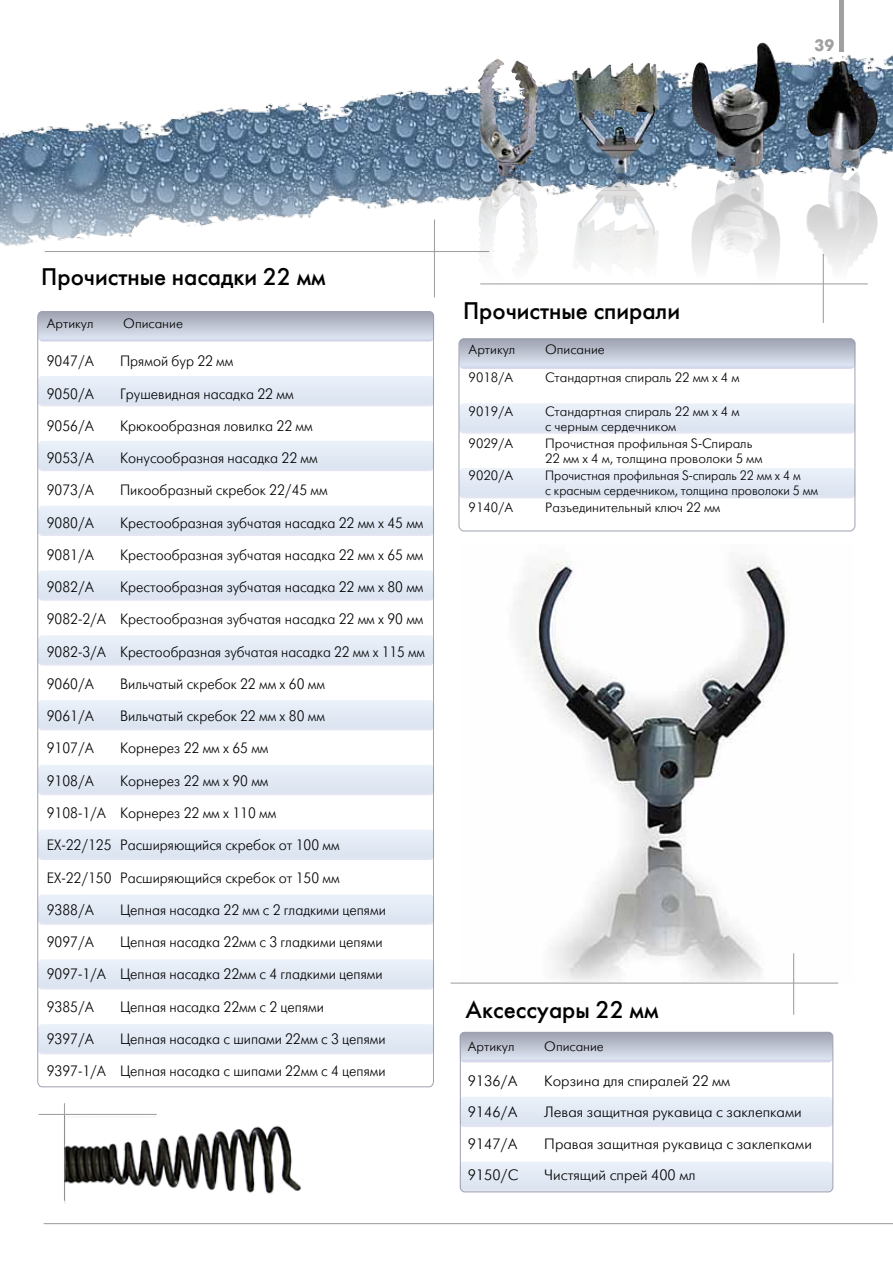
<style>
.page{position:relative;width:893px;height:1263px;background:#fff}
.page>*{position:absolute;margin:0;border:0;box-sizing:border-box;transform-origin:0 0}
.t1{font:24px "Futura Futuris C";color:#000}
.t2{font:700 16.5px "Futura Futuris C";color:#a0a0a0}
.t3{font:15px/32.2px "Futura Futuris Light C";color:#000;scale:.95 1}
.t4{font:15px "Futura Futuris Light C";color:#000}
.t5{font:13.5px/15px "Futura Futuris Light C";color:#000}
.t6{font:13.5px/15px "Futura Futuris Light C";color:#000;scale:.94 1}
</style>
<div class="page">
<hr style="left:451px;top:982px;width:387px;height:2px;background:#a0a0a0">
<hr style="left:793px;top:953px;width:1px;height:62px;background:#a0a0a0">
<div style="left:462px;top:1097px;width:369px;height:30px;background:#e2eaf5"></div>
<svg style="left:460px;top:1032px;width:372px;height:30px;background:#c1c6d4"></svg>
<div style="left:461px;top:1162px;width:371px;height:30px;background:#e3eaf5"></div>
<div style="left:461px;top:403px;width:392px;height:31px;background:#e3eaf5"></div>
<svg style="left:461px;top:340px;width:392px;height:29px;background:#c1c6d4"></svg>
<div style="left:461px;top:468px;width:392px;height:30px;background:#e3eaf5"></div>
<hr style="left:45px;top:251px;width:444px;height:1px;background:#a0a0a0">
<hr style="left:434px;top:220px;width:1px;height:77px;background:#a0a0a0">
<hr style="left:480px;top:283px;width:388px;height:1px;background:#a0a0a0">
<hr style="left:823px;top:254px;width:1px;height:69px;background:#a0a0a0">
<hr style="left:64px;top:1103px;width:1px;height:98px;background:#a0a0a0">
<hr style="left:39px;top:1114px;width:118px;height:1px;background:#a0a0a0">
<hr style="left:44px;top:1223px;width:849px;height:1px;background:#a0a0a0">
<svg style="left:37px;top:311px;width:397px;height:776px"></svg>
<div style="left:459px;top:338px;width:396px;height:193px;border:1px solid #9da1b1;border-radius:4px"></div>
<div style="left:460px;top:1032px;width:373px;height:160px;border:1px solid #9da1b1;border-radius:4px"></div>
<img style="left:0;top:54px;width:893px;height:192px">
<img style="left:478px;top:43px;width:399px;height:124px">
<img style="left:478px;top:167px;width:399px;height:115px">
<img style="left:515px;top:561px;width:280px;height:420px">
<img style="left:65px;top:1117px;width:236px;height:84px">
<hr style="left:840px;top:0;width:4px;height:51px;background:#a0a0a0">
<p class="t2" style="left:815px;top:36px;width:21px">39</p>
<h1 class="t1" style="left:41px;top:262px;width:286px">Прочистные насадки 22 мм</h1>
<p class="t5" style="left:47px;top:317px;width:48px">Артикул</p>
<p class="t5" style="left:123px;top:317px;width:61px">Описание</p>
<p class="t3" style="left:120px;top:346px;width:322px">Прямой бур 22 мм<br>Грушевидная насадка 22 мм<br>Крюкообразная ловилка 22 мм<br>Конусообразная насадка 22 мм<br>Пикообразный скребок 22/45 мм Крестообразная зубчатая насадка 22 мм х 45 мм Крестообразная зубчатая насадка 22 мм х 65 мм Крестообразная зубчатая насадка 22 мм х 80 мм Крестообразная зубчатая насадка 22 мм х 90 мм Крестообразная зубчатая насадка 22 мм х 115 мм Вильчатый скребок 22 мм х 60 мм<br>Вильчатый скребок 22 мм х 80 мм<br>Корнерез 22 мм х 65 мм<br>Корнерез 22 мм х 90 мм<br>Корнерез 22 мм х 110 мм<br>Расширяющийся скребок от 100 мм Расширяющийся скребок от 150 мм<br>Цепная насадка 22 мм с 2 гладкими цепями Цепная насадка 22мм с 3 гладкими цепями Цепная насадка 22мм с 4 гладкими цепями Цепная насадка 22мм с 2 цепями<br>Цепная насадка с шипами 22мм с 3 цепями Цепная насадка с шипами 22мм с 4 цепями</p>
<p class="t3" style="left:47px;top:346px;width:70px">9047/A<br>9050/A<br>9056/A<br>9053/A<br>9073/A<br>9080/A<br>9081/A<br>9082/A<br>9082-2/A<br>9082-3/A<br>9060/A<br>9061/A<br>9107/A<br>9108/A<br>9108-1/A<br>EX-22/125<br>EX-22/150<br>9388/A<br>9097/A<br>9097-1/A<br>9385/A<br>9397/A<br>9397-1/A</p>
<h1 class="t1" style="left:463px;top:296px;width:219px">Прочистные спирали</h1>
<p class="t5" style="left:469px;top:342px;width:48px">Артикул</p>
<p class="t5" style="left:545px;top:342px;width:61px">Описание</p>
<p class="t5" style="left:469px;top:370px;width:46px">9018/A</p>
<p class="t5" style="left:545px;top:370px;width:196px">Стандартная спираль 22 мм х 4 м</p>
<p class="t5" style="left:469px;top:404px;width:46px">9019/A</p>
<p class="t5" style="left:545px;top:404px;width:196px">Стандартная спираль 22 мм х 4 м с черным сердечником</p>
<p class="t5" style="left:469px;top:436px;width:46px">9029/A</p>
<p class="t5" style="left:545px;top:436px;width:219px">Прочистная профильная S-Спираль<br>22 мм х 4 м, толщина проволоки 5 мм</p>
<p class="t5" style="left:469px;top:468px;width:46px">9020/A</p>
<p class="t6" style="left:545px;top:468px;width:292px">Прочистная профильная S-спираль 22 мм х 4 м<br>с красным сердечником, толщина проволоки 5 мм</p>
<p class="t5" style="left:469px;top:500px;width:46px">9140/A</p>
<p class="t5" style="left:545px;top:500px;width:177px">Разъединительный ключ 22 мм</p>
<h1 class="t1" style="left:466px;top:995px;width:195px">Аксессуары 22 мм</h1>
<p class="t5" style="left:468px;top:1040px;width:48px">Артикул</p>
<p class="t5" style="left:544px;top:1040px;width:61px">Описание</p>
<p class="t4" style="left:468px;top:1073px;width:51px">9136/А</p>
<p class="t4" style="left:544px;top:1073px;width:187px">Корзина для спиралей 22 мм</p>
<p class="t4" style="left:468px;top:1104px;width:69px">9146/А Л</p>
<p class="t4" style="left:554px;top:1104px;width:249px">евая защитная рукавица с заклепками</p>
<p class="t4" style="left:468px;top:1136px;width:51px">9147/A</p>
<p class="t4" style="left:544px;top:1136px;width:269px">Правая защитная рукавица с заклепками</p>
<p class="t4" style="left:468px;top:1167px;width:52px">9150/C</p>
<p class="t4" style="left:544px;top:1167px;width:153px">Чистящий спрей 400 мл</p>
</div>
